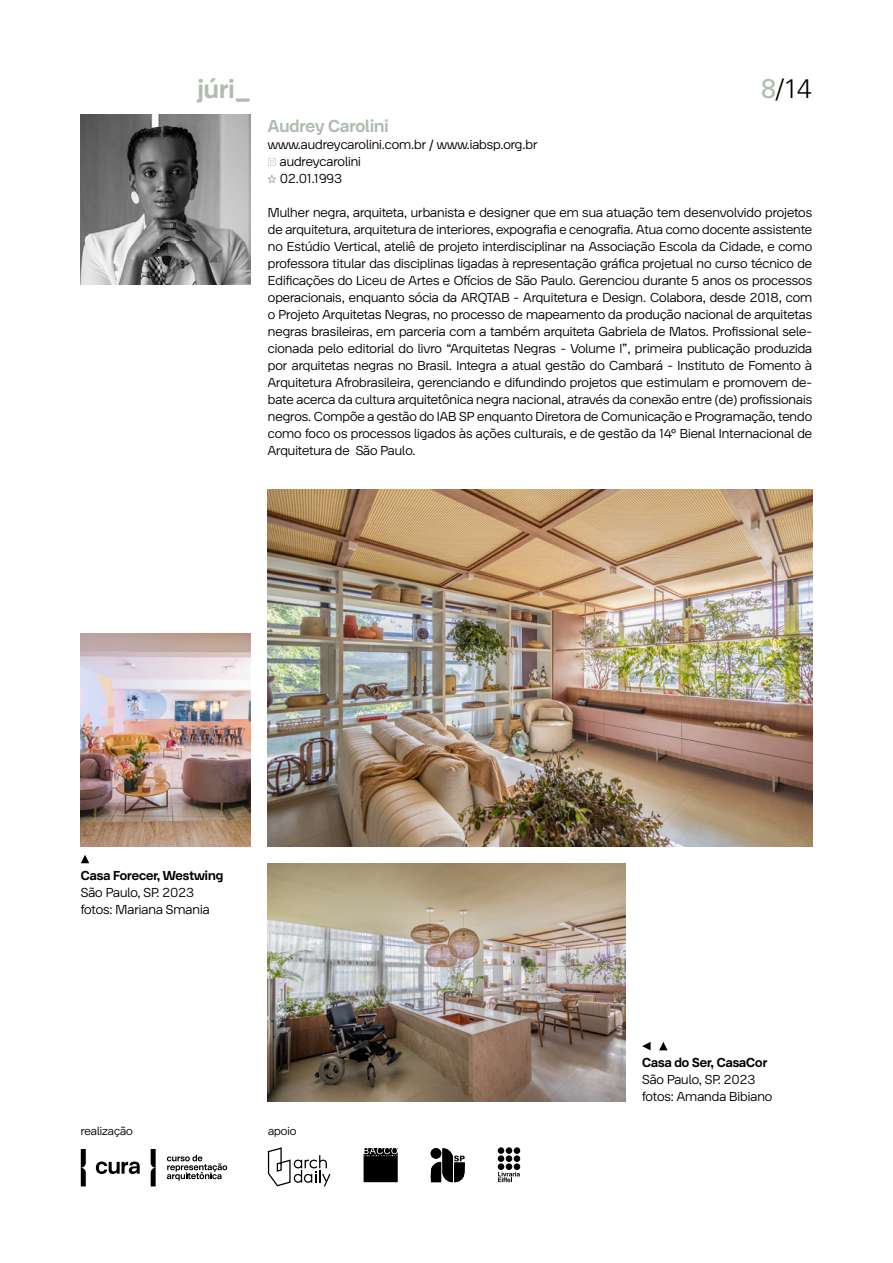
<style>
.page{position:relative;width:893px;height:1263px;background:#fff}
.page>*{position:absolute;margin:0;border:0;box-sizing:border-box;transform-origin:0 0}
.t1{font:600 27px "Guaruja Neue";color:#afbcaf}
.t2{font:300 27px "Univers LT Std";color:#000}
.t3{font:600 18px "Guaruja Neue";color:#afbcaf}
.t4{font:13.5px/17px "Guaruja Neue";color:#000}
.t5{font:600 13.5px "Guaruja Neue";color:#000}
.t6{font:12px "Guaruja Neue";color:#000}
.s1{font-weight:400;color:#afbcaf}
</style>
<div class="page">
<svg style="left:431px;top:1148px;width:34px;height:35px"></svg>
<svg style="left:267px;top:1147px;width:64px;height:40px"></svg>
<svg style="left:364px;top:1148px;width:34px;height:34px"></svg>
<svg style="left:498px;top:1171px;width:22px;height:11px"></svg>
<div style="left:514px;top:1163px;width:6px;height:7px;background:#000;border-radius:50%"></div>
<div style="left:498px;top:1163px;width:6px;height:7px;background:#000;border-radius:50%"></div>
<div style="left:506px;top:1163px;width:6px;height:7px;background:#000;border-radius:50%"></div>
<div style="left:514px;top:1155px;width:6px;height:7px;background:#000;border-radius:50%"></div>
<div style="left:498px;top:1155px;width:6px;height:7px;background:#000;border-radius:50%"></div>
<div style="left:506px;top:1155px;width:6px;height:7px;background:#000;border-radius:50%"></div>
<div style="left:514px;top:1147px;width:6px;height:7px;background:#000;border-radius:50%"></div>
<div style="left:498px;top:1147px;width:6px;height:7px;background:#000;border-radius:50%"></div>
<div style="left:506px;top:1147px;width:6px;height:7px;background:#000;border-radius:50%"></div>
<img style="left:81px;top:115px;width:170px;height:170px">
<svg style="left:268px;top:158px;width:8px;height:8px"></svg>
<svg style="left:268px;top:175px;width:8px;height:8px"></svg>
<img style="left:268px;top:489px;width:544px;height:357px">
<svg style="left:81px;top:855px;width:8px;height:8px"></svg>
<img style="left:81px;top:634px;width:170px;height:212px">
<img style="left:268px;top:863px;width:357px;height:238px">
<svg style="left:642px;top:1042px;width:9px;height:8px"></svg>
<svg style="left:659px;top:1042px;width:9px;height:8px"></svg>
<svg style="left:167px;top:1155px;width:60px;height:25px"></svg>
<svg style="left:81px;top:1149px;width:5px;height:37px"></svg>
<svg style="left:151px;top:1149px;width:5px;height:37px"></svg>
<svg style="left:96px;top:1161px;width:44px;height:13px"></svg>
<h1 class="t1" style="left:198px;top:70px;width:55px">júri_</h1>
<h1 class="t2" style="left:761px;top:72px;width:53px"><span class="s1">8</span>/14</h1>
<h2 class="t3" style="left:268px;top:113px;width:122px">Audrey Carolini</h2>
<p class="t4" style="left:280px;top:135px;width:259px;text-indent:-12px">www.audreycarolini.com.br / www.iabsp.org.br audreycarolini<br>02.01.1993</p>
<p class="t4" style="left:268px;top:203px;width:546px;text-align:justify">Mulher negra, arquiteta, urbanista e designer que em sua atuação tem desenvolvido projetos de arquitetura, arquitetura de interiores, expografia e cenografia. Atua como docente assistente no Estúdio Vertical, ateliê de projeto interdisciplinar na Associação Escola da Cidade, e como professora titular das disciplinas ligadas à representação gráfica projetual no curso técnico de Edificações do Liceu de Artes e Ofícios de São Paulo. Gerenciou durante 5 anos os processos operacionais, enquanto sócia da ARQTAB - Arquitetura e Design. Colabora, desde 2018, com o Projeto Arquitetas Negras, no processo de mapeamento da produção nacional de arquitetas negras brasileiras, em parceria com a também arquiteta Gabriela de Matos. Profissional sele&shy;cionada pelo editorial do livro “Arquitetas Negras - Volume I”, primeira publicação produzida por arquitetas negras no Brasil. Integra a atual gestão do Cambará - Instituto de Fomento à Arquitetura Afrobrasileira, gerenciando e difundindo projetos que estimulam e promovem de&shy;bate acerca da cultura arquitetônica negra nacional, através da conexão entre (de) profissionais negros. Compõe a gestão do IAB SP enquanto Diretora de Comunicação e Programação, tendo como foco os processos ligados às ações culturais, e de gestão da 14º Bienal Internacional de Arquitetura de São Paulo.</p>
<p class="t5" style="left:81px;top:866px;width:144px">Casa Forecer, Westwing</p>
<p class="t4" style="left:81px;top:883px;width:130px">São Paulo, SP. 2023 fotos: Mariana Smania</p>
<p class="t5" style="left:642px;top:1053px;width:127px">Casa do Ser, CasaCor</p>
<p class="t4" style="left:642px;top:1070px;width:132px">São Paulo, SP. 2023 fotos: Amanda Bibiano</p>
<p class="t6" style="left:81px;top:1123px;width:54px">realização</p>
<p class="t6" style="left:268px;top:1123px;width:30px">apoio</p>
</div>
